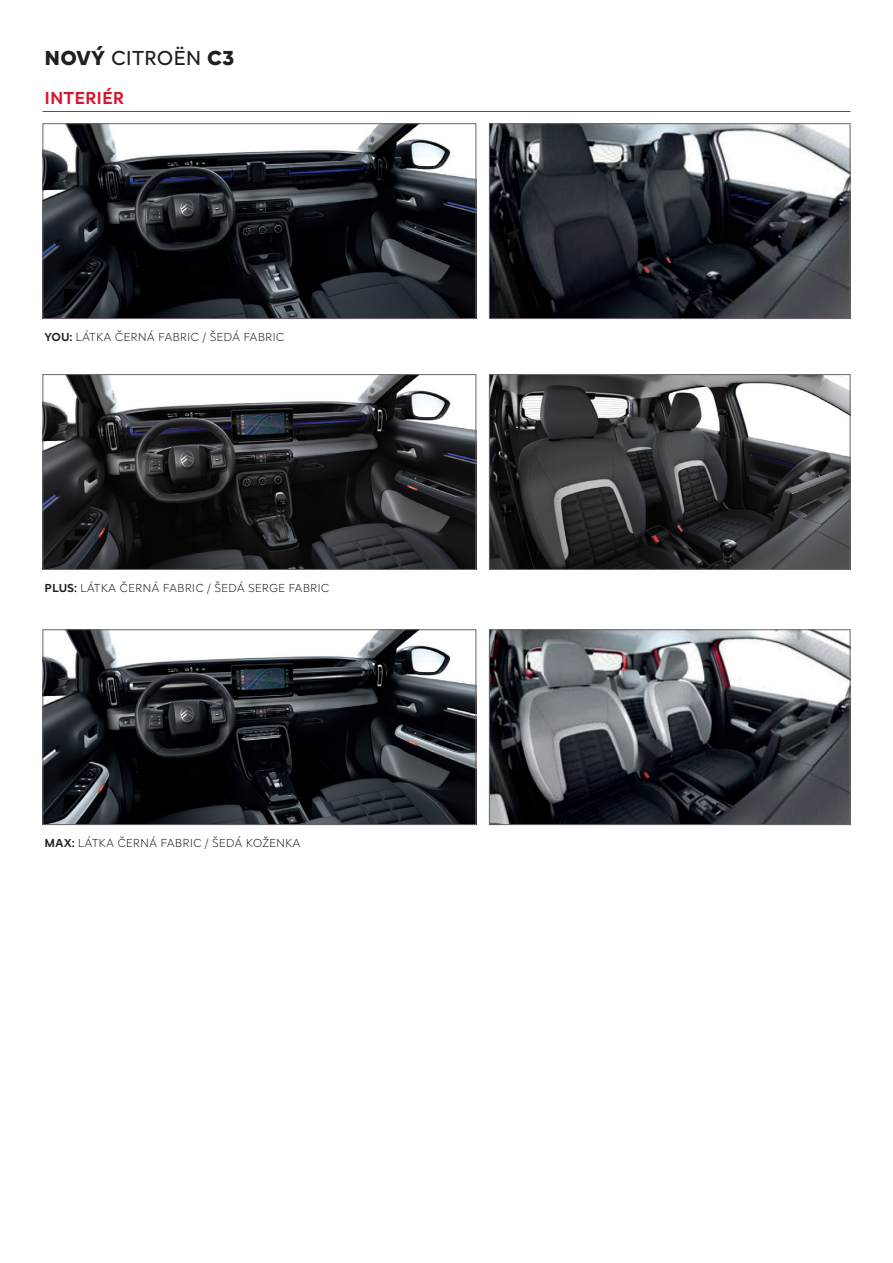
<style>
.page{position:relative;width:893px;height:1263px;background:#fff}
.page>*{position:absolute;margin:0;border:0;box-sizing:border-box;transform-origin:0 0}
.t1{font:21px "Citroen Type Latin";color:#231f20}
.t2{font:500 18px "Citroen Type Latin";color:#d7162e}
.t3{font:300 12px "Citroen Type Latin";color:#231f20}
.t4{font:500 12px "Citroen Type Latin";color:#231f20}
.s1{font-weight:700}
.s2{font-weight:500}
.s3{font-weight:300}
</style>
<div class="page">
<hr style="left:43px;top:111px;width:807px;height:1px;background:#d7162e">
<img style="left:45px;top:125px;width:429px;height:192px">
<div style="left:43px;top:123px;width:433px;height:196px;border:1px solid #6c656b"></div>
<img style="left:491px;top:125px;width:357px;height:192px">
<div style="left:489px;top:123px;width:361px;height:196px;border:1px solid #6c656b"></div>
<img style="left:45px;top:376px;width:429px;height:192px">
<div style="left:43px;top:374px;width:433px;height:196px;border:1px solid #6c656b"></div>
<img style="left:45px;top:631px;width:429px;height:192px">
<div style="left:43px;top:629px;width:433px;height:196px;border:1px solid #6c656b"></div>
<img style="left:491px;top:376px;width:357px;height:192px">
<div style="left:489px;top:374px;width:361px;height:196px;border:1px solid #6c656b"></div>
<img style="left:491px;top:631px;width:357px;height:192px">
<div style="left:489px;top:629px;width:361px;height:196px;border:1px solid #6c656b"></div>
<h1 class="t1" style="left:45px;top:42px;width:191px"><span class="s1">NOVÝ</span> CITROËN <span class="s1">C3</span></h1>
<h2 class="t2" style="left:45px;top:85px;width:81px">INTERIÉR</h2>
<p class="t3" style="left:45px;top:328px;width:46px"><span class="s2">YOU:</span> LÁTKA</p>
<p class="t3" style="left:115px;top:328px;width:17px">ČERNÁ</p>
<p class="t3" style="left:158px;top:328px;width:67px">FABRIC / ŠEDÁ</p>
<p class="t3" style="left:243px;top:328px;width:42px">FABRIC</p>
<p class="t4" style="left:45px;top:579px;width:51px">PLUS: <span class="s3">LÁTKA</span></p>
<p class="t3" style="left:120px;top:579px;width:17px">ČERNÁ</p>
<p class="t3" style="left:163px;top:579px;width:67px">FABRIC / ŠEDÁ</p>
<p class="t3" style="left:248px;top:579px;width:83px">SERGE FABRIC</p>
<p class="t3" style="left:45px;top:834px;width:49px"><span class="s2">MAX:</span> LÁTKA</p>
<p class="t3" style="left:117px;top:834px;width:17px">ČERNÁ</p>
<p class="t3" style="left:161px;top:834px;width:67px">FABRIC / ŠEDÁ</p>
<p class="t3" style="left:246px;top:834px;width:32px">KOŽENKA</p>
</div>
